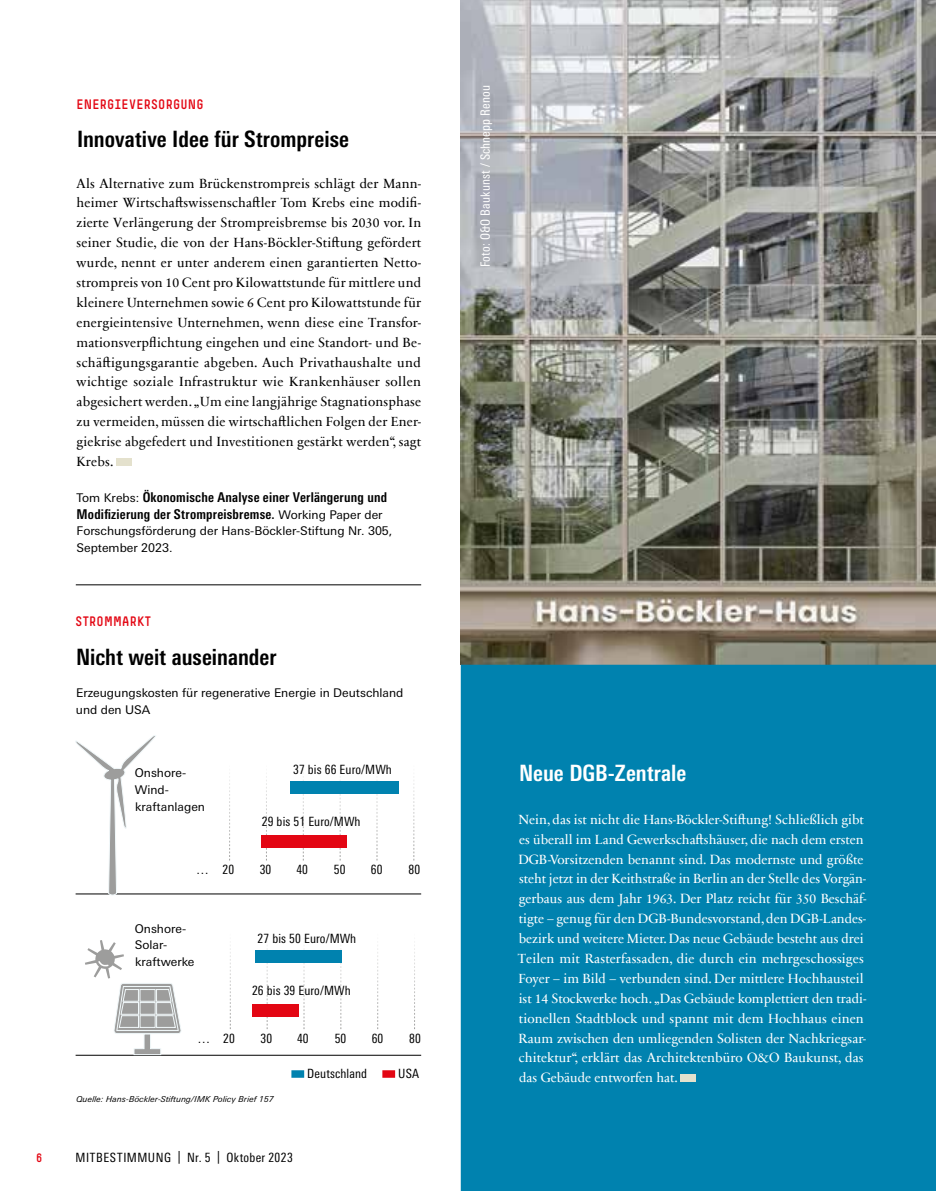
<style>
.page{position:relative;width:936px;height:1191px;background:#fff}
.page>*{position:absolute;margin:0;border:0;box-sizing:border-box;transform-origin:0 0}
.t1{font:700 condensed 22.5px "Univers Next Pro";color:#000}
.t2{font:700 condensed 22.5px "Univers Next Pro";color:#fff}
.t3{font:13.5px/19.8px "Sabon Next Com";letter-spacing:.015em;color:#000;text-align:justify}
.t4{font:13.5px/19.8px "Sabon Next Com";color:#fff}
.t5{font:700 condensed 13.5px/16.5px "Univers Next Pro";letter-spacing:.015em;color:#000}
.t6{font:13.5px "Simple HBS";letter-spacing:.02em;color:#e30613}
.t7{font:condensed 12.75px "Univers Next Pro";letter-spacing:.01em;color:#000}
.t8{font:condensed 12.75px "Univers Next Pro";letter-spacing:.035em;color:#000}
.t9{font:condensed 12.75px "Univers Next Pro";letter-spacing:.01em;color:#fff}
.t10{font:12px/16.5px "Univers Next Pro";color:#000}
.t11{font:12px "Simple HBS";color:#e30613}
.t12{font:italic 8.25px "Univers Next Pro";letter-spacing:.015em;color:#000}
.s1{font-weight:400;font-stretch:normal;font-size:12px}
</style>
<div class="page">
<hr style="left:76px;top:584px;width:345px;height:1px;background:#000">
<div style="left:291px;top:1070px;width:13px;height:7px;background:#0082af"></div>
<div style="left:382px;top:1070px;width:13px;height:7px;background:#e30613"></div>
<img style="left:460px;top:0;width:475px;height:664px">
<div style="left:116px;top:458px;width:15px;height:8px;background:#e4e1cd"></div>
<div style="left:460px;top:664px;width:475px;height:527px;background:#0082af"></div>
<div style="left:680px;top:1074px;width:15px;height:8px;background:#e4e1cd"></div>
<hr style="left:76px;top:893px;width:345px;height:1px;background:#000">
<svg style="left:229px;top:776px;width:1px;height:84px"></svg>
<svg style="left:266px;top:773px;width:1px;height:87px"></svg>
<svg style="left:303px;top:776px;width:1px;height:84px"></svg>
<svg style="left:340px;top:780px;width:1px;height:80px"></svg>
<svg style="left:377px;top:794px;width:1px;height:66px"></svg>
<svg style="left:413px;top:780px;width:1px;height:80px"></svg>
<div style="left:290px;top:781px;width:108px;height:13px;background:#0082af"></div>
<div style="left:262px;top:835px;width:85px;height:12px;background:#e30613"></div>
<svg style="left:75px;top:735px;width:81px;height:161px"></svg>
<hr style="left:76px;top:1054px;width:345px;height:1px;background:#000">
<svg style="left:85px;top:940px;width:97px;height:115px"></svg>
<svg style="left:230px;top:945px;width:1px;height:84px"></svg>
<svg style="left:267px;top:949px;width:1px;height:80px"></svg>
<svg style="left:304px;top:962px;width:1px;height:67px"></svg>
<svg style="left:340px;top:949px;width:1px;height:80px"></svg>
<svg style="left:377px;top:945px;width:1px;height:84px"></svg>
<svg style="left:414px;top:945px;width:1px;height:84px"></svg>
<div style="left:255px;top:950px;width:86px;height:12px;background:#0082af"></div>
<div style="left:252px;top:1003px;width:47px;height:13px;background:#e30613"></div>
<p class="t6" style="left:77px;top:97px;width:129px">ENERGIEVERSORGUNG</p>
<h1 class="t1" style="left:77px;top:125px;width:273px">Innovative Idee für Strompreise</h1>
<p class="t3" style="left:77px;top:172px;width:346px">Als Alternative zum Brückenstrompreis schlägt der Mann&shy;heimer Wirtschaftswissenschaftler Tom Krebs eine modifi&shy;zierte Verlängerung der Strompreisbremse bis 2030 vor. In seiner Studie, die von der Hans-Böckler-Stiftung gefördert wurde, nennt er unter anderem einen garantierten Netto&shy;strompreis von 10 Cent pro Kilowattstunde für mittlere und kleinere Unternehmen sowie 6 Cent pro Kilowattstunde für energieintensive Unternehmen, wenn diese eine Transfor&shy;mationsverpflichtung eingehen und eine Standort- und Be&shy;schäftigungsgarantie abgeben. Auch Privathaushalte und wichtige soziale Infrastruktur wie Krankenhäuser sollen abgesichert werden. „Um eine langjährige Stagnationsphase zu vermeiden, müssen die wirtschaftlichen Folgen der Ener&shy;giekrise abgefedert und Investitionen gestärkt werden“, sagt Krebs.</p>
<p class="t5" style="left:77px;top:489px;width:312px"><span class="s1">Tom Krebs:</span> Ökonomische Analyse einer Verlängerung und<br>Modifizierung der Strompreisbremse. <span class="s1">Working Paper der</span></p>
<p class="t10" style="left:77px;top:523px;width:317px">Forschungsförderung der Hans-Böckler-Stiftung Nr. 305,<br>September 2023.</p>
<p class="t6" style="left:75px;top:613px;width:77px">STROMMARKT</p>
<h1 class="t1" style="left:76px;top:643px;width:202px">Nicht weit auseinander</h1>
<p class="t10" style="left:76px;top:685px;width:329px">Erzeugungskosten für regenerative Energie in Deutschland und den USA</p>
<p class="t10" style="left:135px;top:765px;width:72px">Onshore-<br>Wind&shy;kraftanlagen</p>
<p class="t7" style="left:293px;top:762px;width:100px">37 bis 66 Euro/MWh</p>
<p class="t7" style="left:262px;top:814px;width:100px">29 bis 51 Euro/MWh</p>
<p class="t7" style="left:196px;top:862px;width:40px">… 20</p>
<p class="t7" style="left:260px;top:862px;width:13px">30</p>
<p class="t7" style="left:296px;top:862px;width:13px">40</p>
<p class="t7" style="left:334px;top:862px;width:13px">50</p>
<p class="t7" style="left:371px;top:862px;width:13px">60</p>
<p class="t7" style="left:408px;top:862px;width:13px">80</p>
<p class="t10" style="left:135px;top:920px;width:61px">Onshore-<br>Solar&shy;kraftwerke</p>
<p class="t7" style="left:257px;top:931px;width:100px">27 bis 50 Euro/MWh</p>
<p class="t7" style="left:252px;top:983px;width:100px">26 bis 39 Euro/MWh</p>
<p class="t7" style="left:197px;top:1030px;width:14px">…</p>
<p class="t7" style="left:223px;top:1030px;width:13px">20</p>
<p class="t7" style="left:260px;top:1030px;width:13px">30</p>
<p class="t7" style="left:297px;top:1030px;width:13px">40</p>
<p class="t7" style="left:334px;top:1030px;width:13px">50</p>
<p class="t7" style="left:371px;top:1030px;width:13px">60</p>
<p class="t7" style="left:409px;top:1030px;width:13px">80</p>
<p class="t7" style="left:307px;top:1065px;width:61px">Deutschland</p>
<p class="t7" style="left:398px;top:1065px;width:22px">USA</p>
<p class="t12" style="left:76px;top:1094px;width:199px">Quelle: Hans-Böckler-Stiftung/IMK Policy Brief 157</p>
<p class="t11" style="left:36px;top:1150px;width:8px">6</p>
<p class="t8" style="left:76px;top:1149px;width:219px">MITBESTIMMUNG | Nr. 5 | Oktober 2023</p>
<p class="t9" style="left:478px;top:267px;width:183px;rotate:-90deg">Foto: O&amp;O Baukunst / Schnepp Renou</p>
<h1 class="t2" style="left:519px;top:759px;width:169px">Neue DGB-Zentrale</h1>
<p class="t4" style="left:518px;top:808px;width:350px">Nein, das ist nicht die Hans-Böckler-Stiftung! Schließlich gibt es überall im Land Gewerkschaftshäuser, die nach dem ersten DGB-Vorsitzenden benannt sind. Das modernste und größte steht jetzt in der Keithstraße in Berlin an der Stelle des Vorgän&shy;gerbaus aus dem Jahr 1963. Der Platz reicht für 350 Beschäf&shy;tigte – genug für den DGB-Bundesvorstand, den DGB-Landes&shy;bezirk und weitere Mieter.Das neue Gebäude besteht aus drei Teilen mit Rasterfassaden, die durch ein mehrgeschossiges Foyer – im Bild – verbunden sind. Der mittlere Hochhausteil ist 14 Stockwerke hoch. „Das Gebäude komplettiert den tradi&shy;tionellen Stadtblock und spannt mit dem Hochhaus einen Raum zwischen den umliegenden Solisten der Nachkriegsar&shy;chitektur“, erklärt das Architektenbüro O&amp;O Baukunst, das das Gebäude entworfen hat.</p>
</div>
